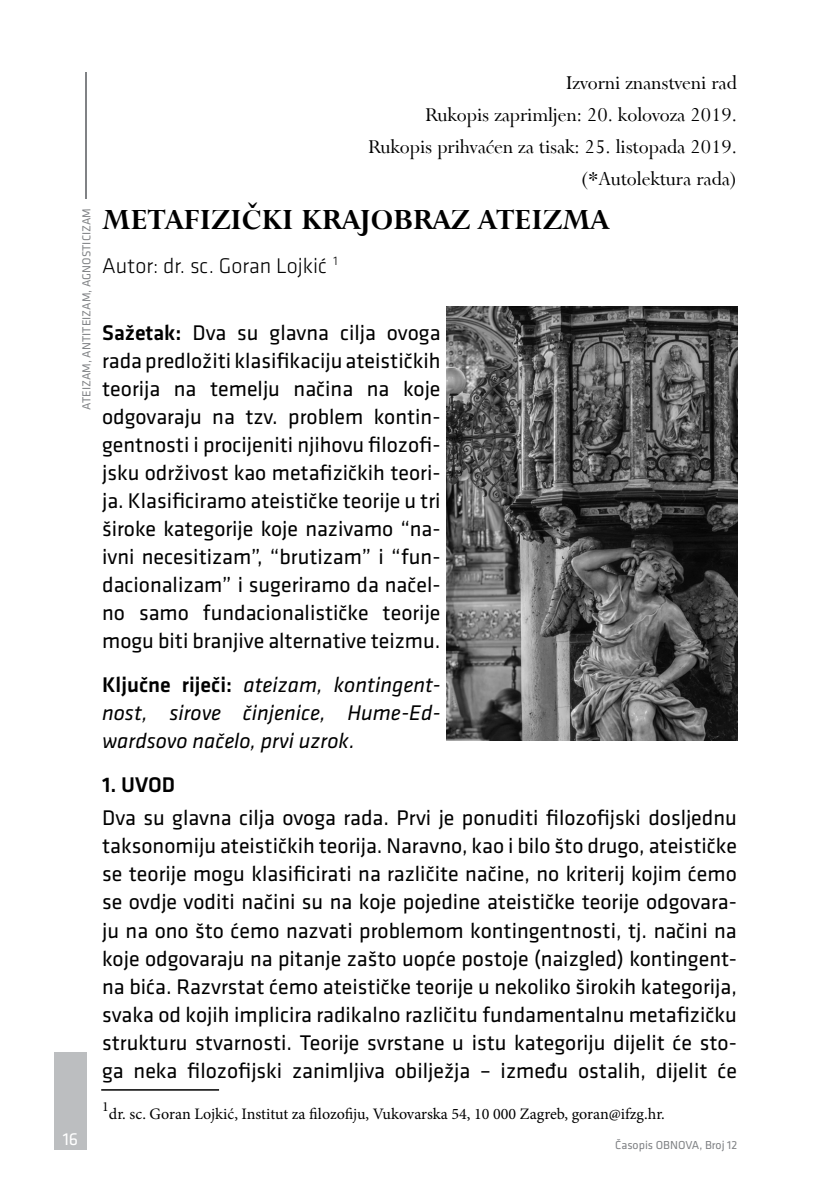
<style>
.page{position:relative;width:840px;height:1191px;background:#fff}
.page>*{position:absolute;margin:0;border:0;box-sizing:border-box;transform-origin:0 0}
.t1{font:700 32px "Lapidary 333 BT";color:#000}
.t2{font:22px/28px "Klavika";color:#000;text-align:justify}
.t3{font:22px/32px "Lapidary 333 BT";color:#000;text-align:right}
.t4{font:italic 22px/28px "Klavika";color:#000;text-align:justify}
.t5{font:300 22px "Klavika";color:#000}
.t6{font:500 22px "Klavika";color:#000}
.t7{font:18px "Klavika";color:#fff}
.t8{font:16px "Minion Pro";color:#000}
.t9{font:14px "Minion Pro";color:#000}
.t10{font:12px "Klavika";color:#808285}
.s1{font-weight:500}
.s2{font-weight:500;font-style:normal}
</style>
<div class="page">
<img style="left:446px;top:307px;width:291px;height:433px">
<hr style="left:101px;top:1089px;width:118px;height:1px;background:#000">
<hr style="left:85px;top:72px;width:2px;height:127px;background:#808285">
<div style="left:55px;top:1052px;width:32px;height:97px;background:#bcbec0"></div>
<p class="t10" style="left:80px;top:410px;width:203px;rotate:-90deg">ATEIZAM, ANTITEIZAM, AGNOSTICIZAM</p>
<p class="t7" style="left:63px;top:1129px;width:17px">16</p>
<p class="t3" style="left:368px;top:67px;width:370px">Izvorni znanstveni rad<br>Rukopis zaprimljen: 20. kolovoza 2019.<br>Rukopis prihvaćen za tisak: 25. listopada 2019. (*Autolektura rada)</p>
<h1 class="t1" style="left:102px;top:201px;width:507px">METAFIZIČKI KRAJOBRAZ ATEIZMA</h1>
<p class="t5" style="left:102px;top:253px;width:237px">Autor: dr. sc. Goran Lojkić <sup>1</sup></p>
<p class="t2" style="left:102px;top:319px;width:340px"><span class="s1">Sažetak:</span> Dva su glavna cilja ovoga rada predložiti klasifikaciju ateističkih teorija na temelju načina na koje odgovaraju na tzv. problem kontin&shy;gentnosti i procijeniti njihovu filozofi&shy;jsku održivost kao metafizičkih teori&shy;ja. Klasificiramo ateističke teorije u tri široke kategorije koje nazivamo “na&shy;ivni necesitizam”, “brutizam” i “fun&shy;dacionalizam” i sugeriramo da načel&shy;no samo fundacionalističke teorije mogu biti branjive alternative teizmu.</p>
<p class="t4" style="left:102px;top:671px;width:340px"><span class="s2">Ključne riječi:</span> ateizam, kontingent&shy;nost, sirove činjenice, Hume-Ed&shy;wardsovo načelo, prvi uzrok.</p>
<p class="t6" style="left:102px;top:772px;width:75px">1. UVOD</p>
<p class="t2" style="left:102px;top:804px;width:636px">Dva su glavna cilja ovoga rada. Prvi je ponuditi filozofijski dosljednu taksonomiju ateističkih teorija. Naravno, kao i bilo što drugo, ateističke se teorije mogu klasificirati na različite načine, no kriterij kojim ćemo se ovdje voditi načini su na koje pojedine ateističke teorije odgovara&shy;ju na ono što ćemo nazvati problemom kontingentnosti, tj. načini na koje odgovaraju na pitanje zašto uopće postoje (naizgled) kontingent&shy;na bića. Razvrstat ćemo ateističke teorije u nekoliko širokih kategorija, svaka od kojih implicira radikalno različitu fundamentalnu metafizičku strukturu stvarnosti. Teorije svrstane u istu kategoriju dijelit će sto&shy;ga neka filozofijski zanimljiva obilježja – između ostalih, dijelit će</p>
<p class="t9" style="left:102px;top:1097px;width:8px">1</p>
<p class="t8" style="left:109px;top:1103px;width:557px">dr. sc. Goran Lojkić, Institut za filozofiju, Vukovarska 54, 10 000 Zagreb, goran@ifzg.hr.</p>
<p class="t10" style="left:615px;top:1139px;width:123px">Časopis OBNOVA, Broj 12</p>
</div>
